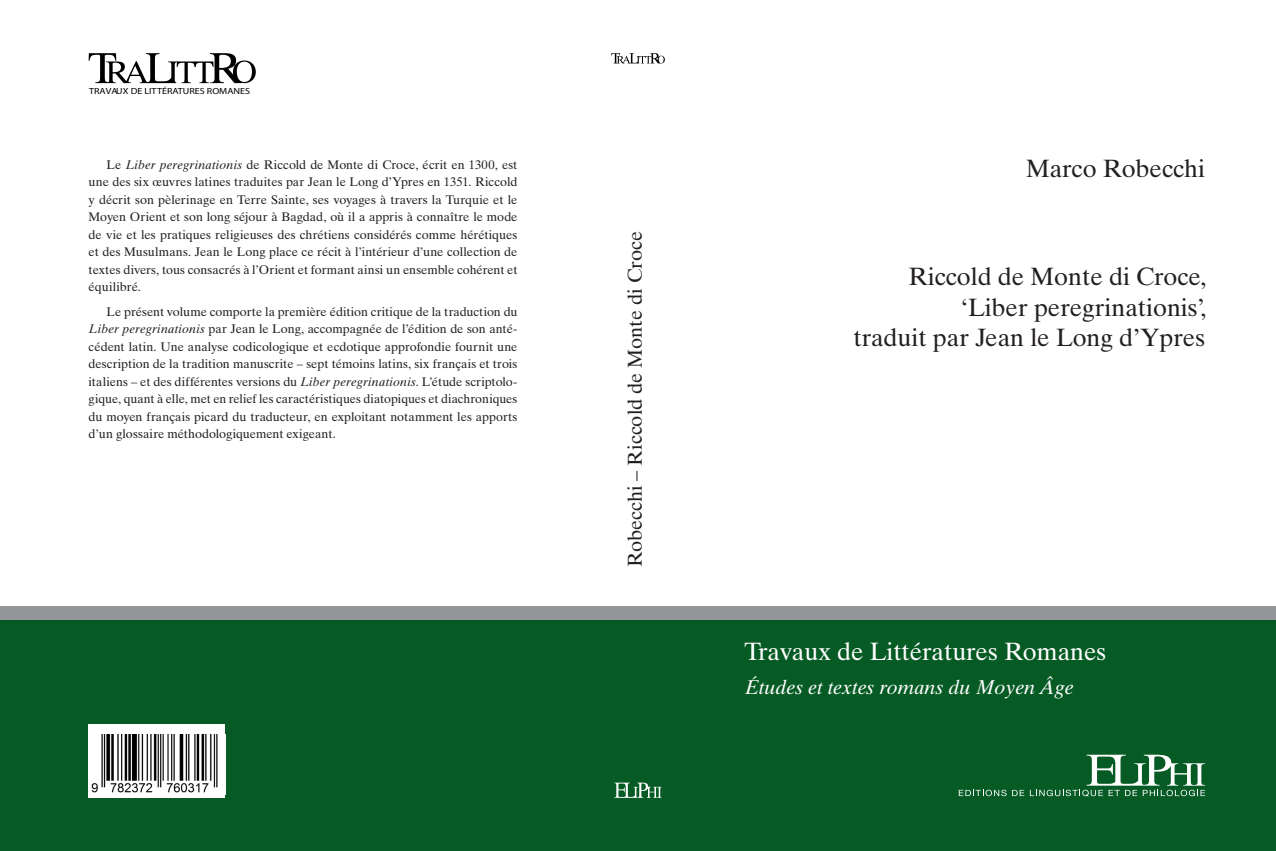
<style>
.page{position:relative;width:1276px;height:851px;background:#fff}
.page>*{position:absolute;margin:0;border:0;box-sizing:border-box;transform-origin:0 0}
.t1{font:25px/30px "Times Ten LT Std";color:#231f20;text-align:right}
.TraLiRo{font:25px "Times Ten LT Std";color:#fff}
.Série{font:italic 20px "Times Ten LT Std";color:#fff}
.Buchrücken{font:20px "Times Ten LT Std";color:#231f20}
.Rückseite_Text{font:12.5px/17.5px "Times Ten LT Std";letter-spacing:-.005em;color:#231f20;text-align:justify}
.t2{font:8.88px "Myriad Pro";color:#000;scale:1.13 1}
.s1{font-style:italic}
</style>
<div class="page">
<div style="left:0;top:606px;width:1276px;height:236px;background:#939598"></div>
<div style="left:0;top:620px;width:1276px;height:230px;background:#065a24"></div>
<svg style="left:614px;top:782px;width:48px;height:15px"></svg>
<div style="left:89px;top:724px;width:136px;height:73px;background:#fff"></div>
<img style="left:91px;top:734px;width:127px;height:59px">
<svg style="left:958px;top:789px;width:48px;height:7px"></svg>
<svg style="left:1012px;top:789px;width:12px;height:7px"></svg>
<svg style="left:1030px;top:754px;width:175px;height:42px"></svg>
<svg style="left:611px;top:53px;width:54px;height:10px"></svg>
<svg style="left:89px;top:53px;width:167px;height:30px"></svg>
<p class="t2" style="left:89px;top:85px;width:144px">TRAVAUX DE LITTÉRATURES ROMANES</p>
<p class="Rückseite_Text" style="left:89px;top:155px;width:430px;text-indent:18px">Le <span class="s1">Liber peregrinationis</span> de Riccold de Monte di Croce, écrit en 1300, est une des six œuvres latines traduites par Jean le Long d’Ypres en 1351. Riccold y décrit son pèlerinage en Terre Sainte, ses voyages à travers la Turquie et le Moyen Orient et son long séjour à Bagdad, où il a appris à connaître le mode de vie et les pratiques religieuses des chrétiens considérés comme hérétiques et des Musulmans. Jean le Long place ce récit à l’intérieur d’une collection de textes divers, tous consacrés à l’Orient et formant ainsi un ensemble cohérent et équilibré.</p>
<p class="Rückseite_Text" style="left:89px;top:302px;width:430px;text-indent:18px">Le présent volume comporte la première édition critique de la traduction du <span class="s1">Liber peregrinationis</span> par Jean le Long, accompagnée de l’édition de son anté&shy;cédent latin. Une analyse codicologique et ecdotique approfondie fournit une description de la tradition manuscrite – sept témoins latins, six français et trois italiens – et des différentes versions du <span class="s1">Liber peregrinationis</span>. L’étude scriptolo&shy;gique, quant à elle, met en relief les caractéristiques diatopiques et diachroniques du moyen français picard du traducteur, en exploitant notamment les apports d’un glossaire méthodologiquement exigeant.</p>
<p class="Buchrücken" style="left:623px;top:567px;width:337px;rotate:-90deg">Robecchi – Riccold de Monte di Croce</p>
<p class="t1" style="left:1026px;top:154px;width:180px">Marco Robecchi</p>
<p class="t1" style="left:853px;top:262px;width:354px">Riccold de Monte di Croce, ‘Liber peregrinationis’,<br>traduit par Jean le Long d’Ypres</p>
<p class="TraLiRo" style="left:744px;top:636px;width:363px">Travaux de Littératures Romanes</p>
<p class="Série" style="left:744px;top:675px;width:331px">Études et textes romans du Moyen Âge</p>
</div>
